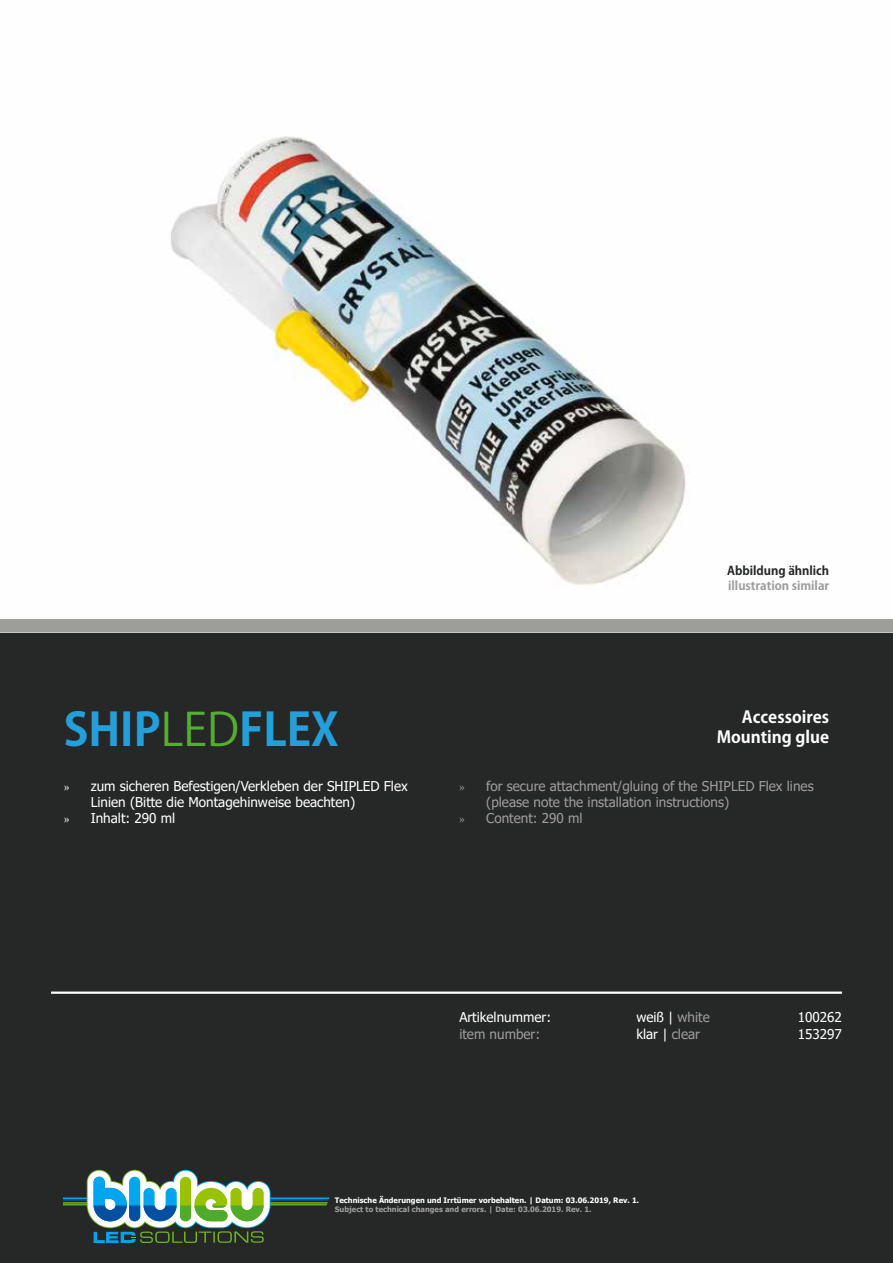
<style>
.page{position:relative;width:893px;height:1263px;background:#fff}
.page>*{position:absolute;margin:0;border:0;box-sizing:border-box;transform-origin:0 0}
.t1{font:700 45px "Koz Go Pr 6 N";color:#249fda}
.t2{font:700 16.5px/19.8px "Koz Go Pr 6 N";color:#fff;text-align:right}
.t3{font:13.5px "Tahoma";color:#fff}
.t4{font:13.5px "Tahoma";color:#9d9d9c}
.t5{font:700 12px "Koz Go Pr 6 N";color:#9d9d9c}
.t6{font:700 12px "Koz Go Pr 6 N";color:#262727}
.t7{font:700 7.5px "Tahoma";color:#fff}
.t8{font:700 7.5px "Tahoma";color:#9d9d9c}
.s1{font-weight:400;color:#55ae31}
.s2{font-family:"Minion Pro"}
.s3{color:#9d9d9c}
</style>
<div class="page">
<div style="left:0;top:631px;width:893px;height:632px;background:#262727"></div>
<img style="left:171px;top:136px;width:515px;height:450px">
<hr style="left:51px;top:991px;width:791px;height:3px;background:#fff">
<svg style="left:63px;top:1170px;width:267px;height:73px"></svg>
<div style="left:0;top:619px;width:893px;height:13px;background:#9d9d9c"></div>
<p class="t6" style="left:727px;top:564px;width:104px">Abbildung ähnlich</p>
<p class="t5" style="left:728px;top:578px;width:102px">illustration similar</p>
<h1 class="t1" style="left:64px;top:704px;width:277px">SHIP<span class="s1">LED</span>FLEX</h1>
<p class="t2" style="left:717px;top:707px;width:114px">Accessoires<br>Mounting glue</p>
<p class="t3" style="left:64px;top:777px;width:345px"><span class="s2">»</span> zum sicheren Befestigen/Verkleben der SHIPLED Flex</p>
<p class="t3" style="left:91px;top:793px;width:266px">Linien (Bitte die Montagehinweise beachten)</p>
<p class="t3" style="left:64px;top:809px;width:113px"><span class="s2">»</span> Inhalt: 290 ml</p>
<p class="t4" style="left:459px;top:777px;width:356px"><span class="s2">»</span> for secure attachment/gluing of the SHIPLED Flex lines</p>
<p class="t4" style="left:486px;top:793px;width:244px">(please note the installation instructions)</p>
<p class="t4" style="left:459px;top:809px;width:125px"><span class="s2">»</span> Content: 290 ml</p>
<p class="t3" style="left:459px;top:1008px;width:93px">Artikelnummer:</p>
<p class="t3" style="left:636px;top:1008px;width:75px">weiß | <span class="s3">white</span></p>
<p class="t3" style="left:798px;top:1008px;width:46px">100262</p>
<p class="t4" style="left:459px;top:1025px;width:82px">item number:</p>
<p class="t3" style="left:636px;top:1025px;width:65px">klar | <span class="s3">clear</span></p>
<p class="t3" style="left:798px;top:1025px;width:46px">153297</p>
<p class="t7" style="left:335px;top:1195px;width:306px">Technische Änderungen und Irrtümer vorbehalten. | Datum: 03.06.2019, Rev. 1.</p>
<p class="t8" style="left:335px;top:1204px;width:258px">Subject to technical changes and errors. | Date: 03.06.2019. Rev. 1.</p>
</div>
